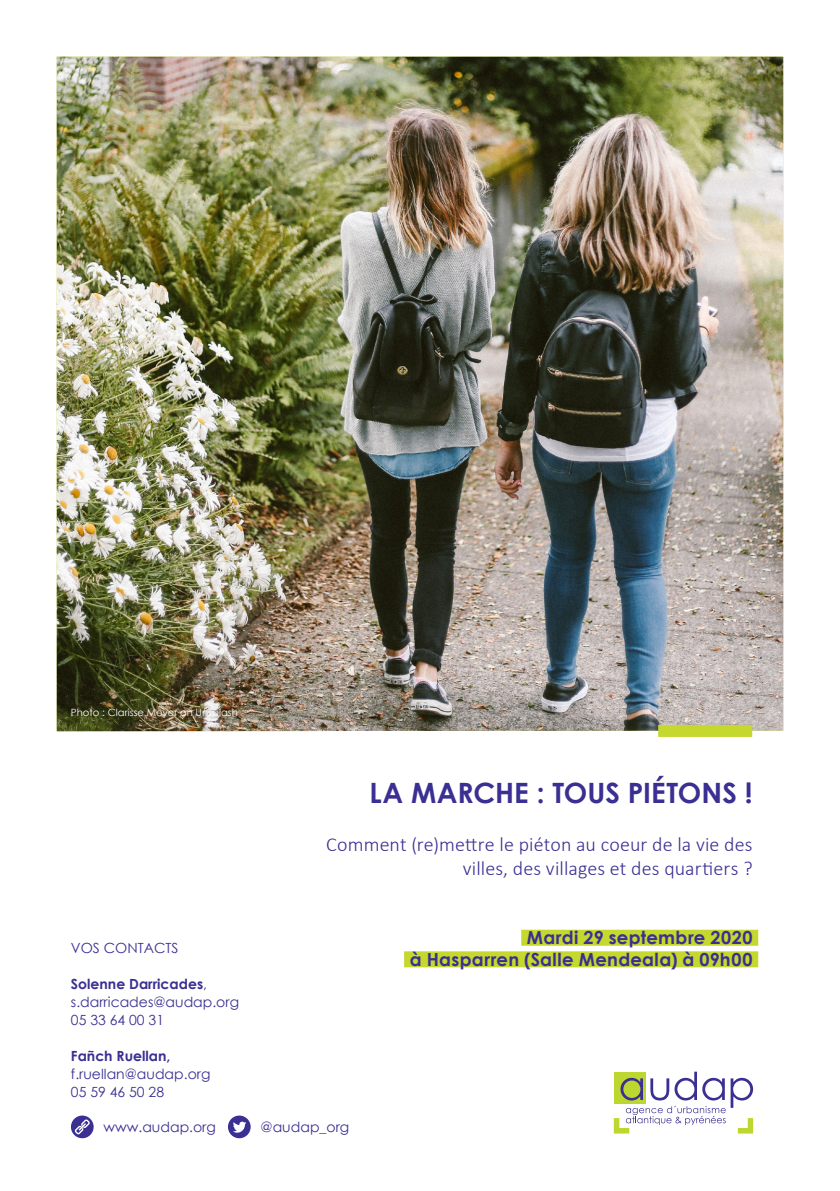
<style>
.page{position:relative;width:840px;height:1191px;background:#fff}
.page>*{position:absolute;margin:0;border:0;box-sizing:border-box;transform-origin:0 0}
.Titre_1{font:700 28px "Century Gothic";letter-spacing:.005em;color:#3a2f92}
.Titre_2{font:300 20px/24px "Calibri";letter-spacing:.005em;color:#3a2f92;text-align:right}
.Texte_surligné{font:700 18px "Century Gothic";letter-spacing:.02em;color:#3a2f92}
.Texte_contacts{font:14px "Century Gothic";color:#3a2f92}
.Texte_contacts-2{font:700 14px "Century Gothic";color:#3a2f92}
.Légende_photo{font:10px "Century Gothic";color:#fff}
.s1{font-weight:400}
</style>
<div class="page">
<svg style="left:613px;top:1071px;width:139px;height:62px"></svg>
<img style="left:57px;top:57px;width:725px;height:674px">
<svg style="left:71px;top:1115px;width:23px;height:23px"></svg>
<svg style="left:228px;top:1115px;width:22px;height:23px"></svg>
<div style="left:521px;top:929px;width:236px;height:16px;background:#c4d82d"></div>
<div style="left:404px;top:951px;width:353px;height:16px;background:#c4d82d"></div>
<div style="left:657px;top:725px;width:94px;height:12px;background:#c4d82d"></div>
<p class="Légende_photo" style="left:71px;top:705px;width:168px">Photo : Clarisse Meyer on Unsplash</p>
<p class="Texte_contacts" style="left:71px;top:938px;width:109px">VOS CONTACTS</p>
<p class="Texte_contacts-2" style="left:71px;top:973px;width:138px">Solenne Darricades<span class="s1">,</span></p>
<p class="Texte_contacts" style="left:71px;top:992px;width:170px">s.darricades@audap.org</p>
<p class="Texte_contacts" style="left:71px;top:1010px;width:95px">05 33 64 00 31</p>
<p class="Texte_contacts-2" style="left:71px;top:1045px;width:101px">Fañch Ruellan,</p>
<p class="Texte_contacts" style="left:71px;top:1064px;width:141px">f.ruellan@audap.org</p>
<p class="Texte_contacts" style="left:71px;top:1082px;width:95px">05 59 46 50 28</p>
<p class="Titre_1" style="left:369px;top:771px;width:384px">LA MARCHE : TOUS PIÉTONS !</p>
<p class="Titre_2" style="left:326px;top:832px;width:428px">Comment (re)mettre le piéton au coeur de la vie des villes, des villages et des quartiers ?</p>
<p class="Texte_surligné" style="left:526px;top:924px;width:227px">Mardi 29 septembre 2020</p>
<p class="Texte_surligné" style="left:409px;top:945px;width:344px">à Hasparren (Salle Mendeala) à 09h00</p>
<p class="Texte_contacts" style="left:103px;top:1117px;width:114px">www.audap.org</p>
<p class="Texte_contacts" style="left:260px;top:1117px;width:90px">@audap_org</p>
</div>
